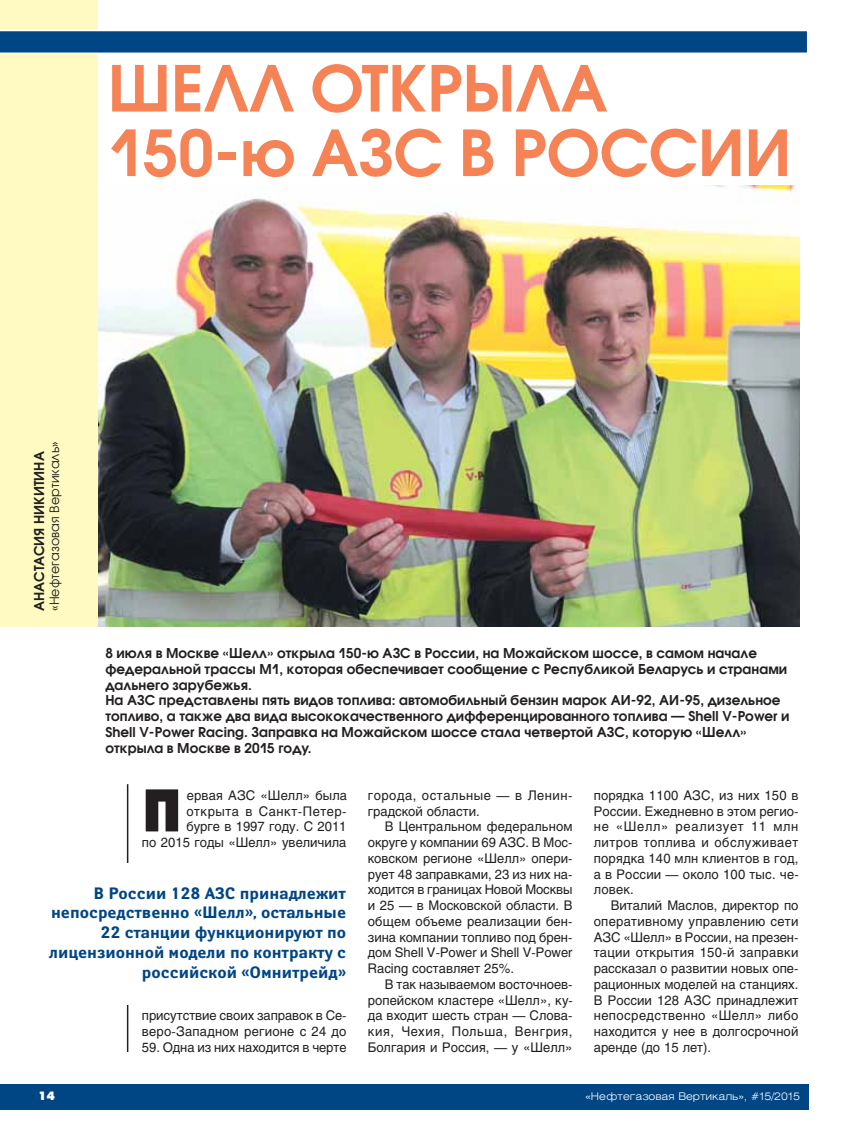
<style>
.page{position:relative;width:851px;height:1127px;background:#fff}
.page>*{position:absolute;margin:0;border:0;box-sizing:border-box;transform-origin:0 0}
.t1{font:600 63px/64.5px "Avant Garde Gothic C";color:#f58356}
.t2{font:700 60px "Futura Futuris X Cond C";color:#231f20}
.t3{font:700 16.5px/19.8px "Yanus C";color:#004584;text-align:right}
.t4{font:600 13.5px/15.8px "Avant Garde Gothic C";letter-spacing:.005em;color:#231f20}
.t5{font:13.2px/15.8px "Helios";letter-spacing:.005em;color:#231f20;text-align:justify}
.t6{font:13.2px/15.8px "Helios";letter-spacing:.04em;color:#231f20}
.t7{font:12.75px "Avant Garde Gothic C";letter-spacing:.005em;color:#231f20}
.t8{font:12px "Futura Futuris XC";color:#fff}
.t9{font:300 10.5px "Helios Ext";color:#fff}
</style>
<div class="page">
<img style="left:98px;top:186px;width:701px;height:441px">
<div style="left:0;top:1084px;width:808px;height:26px;background:#004584"></div>
<div style="left:0;top:0;width:98px;height:627px;background:#fffac2"></div>
<svg style="left:0;top:30px;width:807px;height:24px;background:#1d5a91"></svg>
<hr style="left:127px;top:784px;width:1px;height:268px;background:#231f20">
<h1 class="t1" style="left:108px;top:63px;width:684px">ШЕЛЛ ОТКРЫЛА<br>150-ю АЗС В РОССИИ</h1>
<p class="t4" style="left:33px;top:611px;width:161px;rotate:-90deg">АНАСТАСИЯ НИКИТИНА</p>
<p class="t7" style="left:48px;top:611px;width:171px;rotate:-90deg">«Нефтегазовая Вертикаль»</p>
<p class="t4" style="left:105px;top:647px;width:685px">8 июля в Москве «Шелл» открыла 150-ю АЗС в России, на Можайском шоссе, в самом начале федеральной трассы М1, которая обеспечивает сообщение с Республикой Беларусь и странами дальнего зарубежья.<br>На АЗС представлены пять видов топлива: автомобильный бензин марок АИ-92, АИ-95, дизельное топливо, а также два вида высококачественного дифференцированного топлива — Shell V-Power и Shell V-Power Racing. Заправка на Можайском шоссе стала четвертой АЗС, которую «Шелл» открыла в Москве в 2015 году.</p>
<h2 class="t2" style="left:142px;top:787px;width:42px">П</h2>
<p class="t5" style="left:142px;top:789px;width:207px;text-align:right">ервая АЗС «Шелл» была открыта в Санкт-Петер-<br>бурге в 1997 году. С 2011<br>по 2015 годы «Шелл» увеличила</p>
<p class="t3" style="left:49px;top:884px;width:298px">В России 128 АЗС принадлежит непосредственно «Шелл», остальные<br>22 станции функционируют по лицензионной модели по контракту с российской «Омнитрейд»</p>
<p class="t8" style="left:38px;top:1091px;width:18px">14</p>
<p class="t5" style="left:142px;top:1009px;width:206px">присутствие своих заправок в Се&shy;веро-Западном регионе с 24 до</p>
<p class="t5" style="left:142px;top:1041px;width:206px">59. Одна из них находится в черте</p>
<p class="t6" style="left:368px;top:789px;width:206px">города, остальные — в Ленин&shy;градской области.</p>
<p class="t5" style="left:368px;top:820px;width:206px;text-indent:17px">В Центральном федеральном округе у компании 69 АЗС. В Мос&shy;ковском регионе «Шелл» опери&shy;рует 48 заправками, 23 из них на&shy;ходится в границах Новой Москвы и 25 — в Московской области. В общем объеме реализации бен&shy;зина компании топливо под брен&shy;дом Shell V-Power и Shell V-Power Racing составляет 25%.</p>
<p class="t5" style="left:368px;top:978px;width:206px;text-indent:17px">В так называемом восточноев&shy;ропейском кластере «Шелл», ку&shy;да входит шесть стран — Слова&shy;кия, Чехия, Польша, Венгрия, Болгария и Россия, — у «Шелл»</p>
<p class="t5" style="left:593px;top:789px;width:206px">порядка 1100 АЗС, из них 150 в России. Ежедневно в этом регио&shy;не «Шелл» реализует 11 млн литров топлива и обслуживает порядка 140 млн клиентов в год, а в России — около 100 тыс. че&shy;ловек.</p>
<p class="t5" style="left:593px;top:899px;width:206px;text-indent:17px">Виталий Маслов, директор по оперативному управлению сети АЗС «Шелл» в России, на презен&shy;тации открытия 150-й заправки рассказал о развитии новых опе&shy;рационных моделей на станциях.<br>В России 128 АЗС принадлежит непосредственно «Шелл» либо находится у нее в долгосрочной аренде (до 15 лет).</p>
<p class="t9" style="left:585px;top:1092px;width:216px">«Нефтегазовая Вертикаль», #15/2015</p>
</div>
